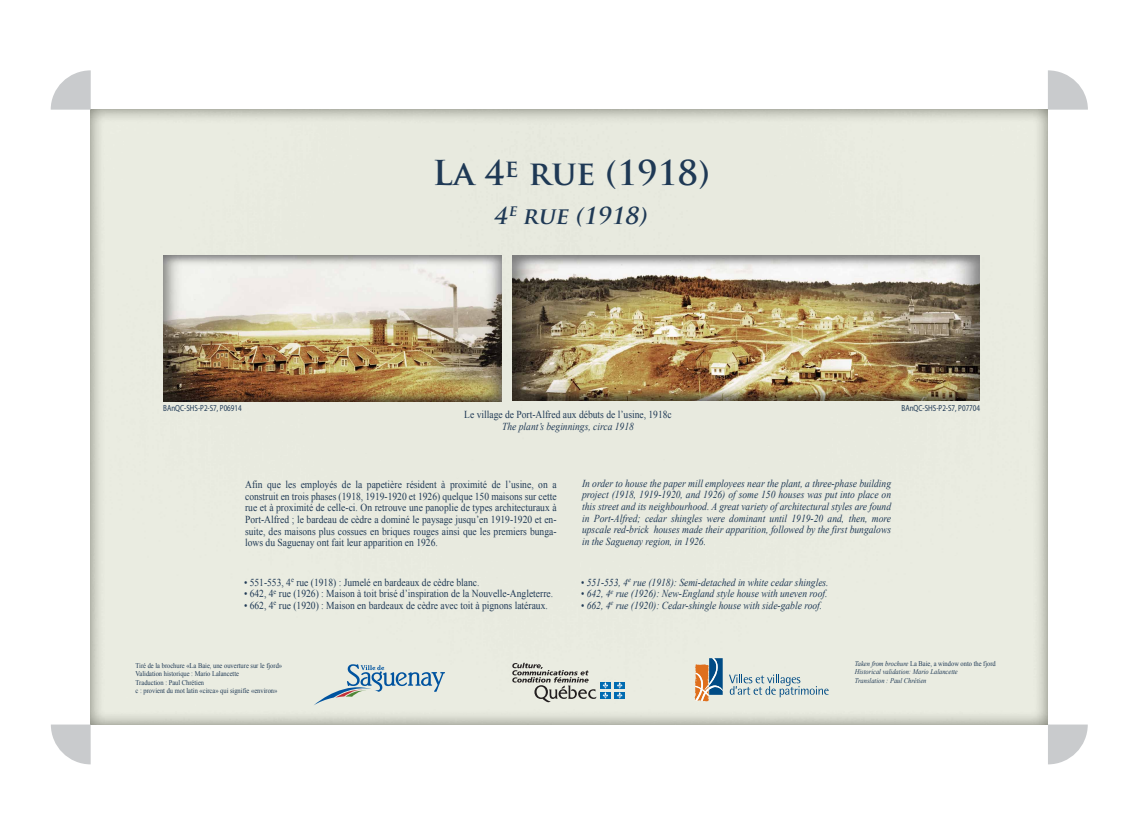
<style>
.page{position:relative;width:1139px;height:824px;background:#fff}
.page>*{position:absolute;margin:0;border:0;box-sizing:border-box;transform-origin:0 0}
.t1{font:700 33.44px "Trajan Pro";color:#1f3955}
.t2{font:italic 700 22.92px "Trajan Pro";color:#1f3955}
.t3{font:10.6px/11.7px "Times New Roman";color:#1f3955;text-align:justify;scale:.9 1}
.t4{font:italic 10.6px/11.7px "Times New Roman";color:#1f3955;text-align:justify;scale:.9 1}
.t5{font:8.84px "Myriad Pro";color:#1f3955;scale:.8 1}
.t6{font:7.2px/8.5px "Times New Roman";color:#1f3955;scale:.9 1}
.t7{font:italic 7.2px/8.5px "Times New Roman";color:#1f3955;scale:.9 1}
.s1{font-style:normal}
</style>
<div class="page">
<div style="left:91px;top:109px;width:956px;height:615px;background:#e8eadf"></div>
<img style="left:164px;top:255px;width:337px;height:146px">
<img style="left:512px;top:255px;width:467px;height:145px">
<svg style="left:313px;top:664px;width:132px;height:41px;background:#c7d4d5"></svg>
<svg style="left:512px;top:662px;width:84px;height:40px;background:#c0c1b8"></svg>
<div style="left:600px;top:682px;width:10px;height:6px;background:#006bb1"></div>
<div style="left:600px;top:692px;width:10px;height:6px;background:#006bb1"></div>
<svg style="left:602px;top:682px;width:6px;height:17px"></svg>
<div style="left:614px;top:682px;width:11px;height:6px;background:#006bb1"></div>
<div style="left:614px;top:692px;width:11px;height:6px;background:#006bb1"></div>
<svg style="left:617px;top:682px;width:5px;height:17px"></svg>
<svg style="left:694px;top:658px;width:28px;height:43px"></svg>
<svg style="left:729px;top:674px;width:99px;height:23px;background:#c2d1d1"></svg>
<svg style="left:51px;top:724px;width:40px;height:40px"></svg>
<svg style="left:51px;top:70px;width:40px;height:40px"></svg>
<svg style="left:1047px;top:724px;width:40px;height:40px"></svg>
<svg style="left:1047px;top:70px;width:40px;height:40px"></svg>
<h1 class="t1" style="left:432px;top:152px;width:279px">La 4<sup>e</sup> rue (1918)</h1>
<h2 class="t2" style="left:493px;top:202px;width:160px">4<sup>E</sup> RUE (1918)</h2>
<p class="t5" style="left:163px;top:403px;width:100px">BAnQC-SHS-P2-S7, P06914</p>
<p class="t5" style="left:901px;top:403px;width:100px">BAnQC-SHS-P2-S7, P07704</p>
<p class="t3" style="left:464px;top:408px;width:232px">Le village de Port-Alfred aux débuts de l’usine, 1918c</p>
<p class="t4" style="left:502px;top:420px;width:148px">The plant’s beginnings, circa 1918</p>
<p class="t3" style="left:245px;top:478px;width:347px">Afin que les employés de la papetière résident à proximité de l’usine, on a construit en trois phases (1918, 1919-1920 et 1926) quelque 150 maisons sur cette rue et à proximité de celle-ci. On retrouve une panoplie de types architecturaux à Port-Alfred ; le bardeau de cèdre a dominé le paysage jusqu’en 1919-1920 et en&shy;suite, des maisons plus cossues en briques rouges ainsi que les premiers bunga&shy;lows du Saguenay ont fait leur apparition en 1926.</p>
<p class="t4" style="left:582px;top:477px;width:345px">In order to house the paper mill employees near the plant, a three-phase building project (1918, 1919-1920, and 1926) of some 150 houses was put into place on this street and its neighbourhood. A great variety of architectural styles are found in Port-Alfred; cedar shingles were dominant until 1919-20 and, then, more upscale red-brick houses made their apparition, followed by the first bungalows in the Saguenay region, in 1926.</p>
<p class="t3" style="left:244px;top:576px;width:263px">• 551-553, 4<sup>e</sup> rue (1918) : Jumelé en bardeaux de cèdre blanc.</p>
<p class="t3" style="left:244px;top:587px;width:345px">• 642, 4<sup>e</sup> rue (1926) : Maison à toit brisé d’inspiration de la Nouvelle-Angleterre.</p>
<p class="t3" style="left:244px;top:599px;width:339px">• 662, 4<sup>e</sup> rue (1920) : Maison en bardeaux de cèdre avec toit à pignons latéraux.</p>
<p class="t6" style="left:136px;top:660px;width:164px">Tiré de la brochure «La Baie, une ouverture sur le fjord» Validation historique : Mario Lalancette<br>Traduction : Paul Chrétien<br>c : provient du mot latin «circa» qui signifie «environ»</p>
<p class="t4" style="left:581px;top:576px;width:277px">• 551-553, 4<sup>e</sup> rue (1918): Semi-detached in white cedar shingles.</p>
<p class="t4" style="left:581px;top:587px;width:275px">• 642, 4<sup>e</sup> rue (1926): New-England style house with uneven roof.</p>
<p class="t4" style="left:581px;top:599px;width:269px">• 662, 4<sup>e</sup> rue (1920): Cedar-shingle house with side-gable roof.</p>
<p class="t7" style="left:854px;top:658px;width:158px">Taken from brochure <span class="s1">La Baie, a window onto the fjord<br></span>Historical validation: Mario Lalancette<br>Translation : Paul Chrétien</p>
</div>
